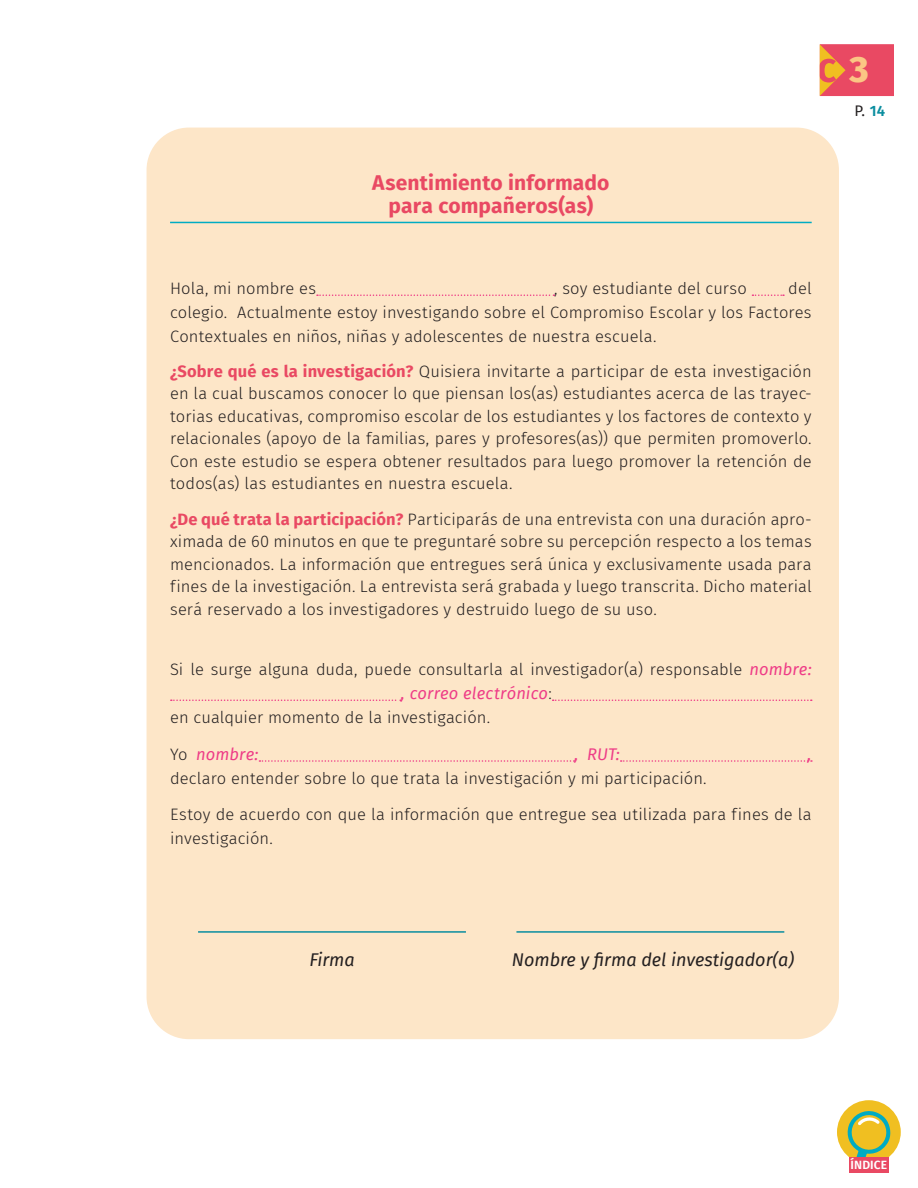
<style>
.page{position:relative;width:918px;height:1188px;background:#fff}
.page>*{position:absolute;margin:0;border:0;box-sizing:border-box;transform-origin:0 0}
.t1{font:800 36.6px "Fira Sans";color:#fbc684}
.Subtítulo_2{font:700 21px/23.1px "Fira Sans";letter-spacing:.005em;color:#e94963;text-align:center}
.t2{font:italic 18px "Fira Sans";color:#231f20}
.texto{font:300 16.5px/22.5px "Fira Sans";letter-spacing:.005em;color:#231f20;text-align:justify}
.texto-2{font:italic 16.5px "Fira Sans";letter-spacing:.01em;color:#ee3c87}
.t3{font:15px "Fira Sans";color:#231f20}
.t4{font:600 12px "Fira Sans";letter-spacing:.01em;color:#fff}
.s1{font-weight:700;color:#e94963}
.s2{font-weight:400;font-style:italic;color:#ee3c87}
.s3{font-weight:300;font-style:normal;color:#231f20}
.s4{font-weight:600;color:#0a8d9f}
</style>
<div class="page">
<div style="left:820px;top:44px;width:74px;height:52px;background:#e94963"></div>
<svg style="left:820px;top:44px;width:26px;height:52px"></svg>
<div style="left:837px;top:1100px;width:64px;height:64px;background:#f0bf21;border-radius:50%"></div>
<svg style="left:846px;top:1109px;width:45px;height:48px"></svg>
<div style="left:849px;top:1157px;width:40px;height:16px;background:#e94963"></div>
<div style="left:147px;top:128px;width:692px;height:911px;background:#fde6c8;border-radius:43px"></div>
<hr style="left:170px;top:222px;width:642px;height:1px;background:#00acc3">
<svg style="left:317px;top:294px;width:237px;height:2px"></svg>
<svg style="left:752px;top:294px;width:32px;height:2px"></svg>
<svg style="left:171px;top:700px;width:230px;height:1px"></svg>
<svg style="left:553px;top:700px;width:259px;height:1px"></svg>
<svg style="left:259px;top:760px;width:316px;height:2px"></svg>
<svg style="left:621px;top:760px;width:191px;height:2px"></svg>
<hr style="left:198px;top:931px;width:268px;height:2px;background:#0a8d9f">
<hr style="left:516px;top:931px;width:268px;height:2px;background:#0a8d9f">
<p class="Subtítulo_2" style="left:372px;top:170px;width:239px">Asentimiento informado para compañeros(as)</p>
<p class="texto" style="left:170px;top:277px;width:147px">Hola, mi nombre es</p>
<p class="texto" style="left:554px;top:277px;width:194px">, soy estudiante del curso</p>
<p class="texto" style="left:170px;top:276px;width:643px;line-height:24px;text-indent:618px">del colegio. Actualmente estoy investigando sobre el Compromiso Escolar y los Factores Contextuales en niños, niñas y adolescentes de nuestra escuela.</p>
<p class="texto" style="left:170px;top:360px;width:643px"><span class="s1">¿Sobre qué es la investigación?</span> Quisiera invitarte a participar de esta investigación en la cual buscamos conocer lo que piensan los(as) estudiantes acerca de las trayec&shy;torias educativas, compromiso escolar de los estudiantes y los factores de contexto y relacionales (apoyo de la familias, pares y profesores(as)) que permiten promoverlo.<br>Con este estudio se espera obtener resultados para luego promover la retención de todos(as) las estudiantes en nuestra escuela.</p>
<p class="texto" style="left:170px;top:508px;width:643px"><span class="s1">¿De qué trata la participación?</span> Participarás de una entrevista con una duración apro&shy;ximada de 60 minutos en que te preguntaré sobre su percepción respecto a los temas mencionados. La información que entregues será única y exclusivamente usada para fines de la investigación. La entrevista será grabada y luego transcrita. Dicho material será reservado a los investigadores y destruido luego de su uso.</p>
<p class="texto" style="left:170px;top:658px;width:643px">Si le surge alguna duda, puede consultarla al investigador(a) responsable <span class="s2">nombre:</span></p>
<p class="texto-2" style="left:401px;top:681px;width:152px">, correo electrónico<span class="s3">:</span></p>
<p class="texto" style="left:170px;top:706px;width:322px">en cualquier momento de la investigación.</p>
<p class="texto-2" style="left:170px;top:741px;width:90px"><span class="s3">Yo</span> nombre:</p>
<p class="texto-2" style="left:574px;top:741px;width:47px">, RUT:</p>
<p class="texto-2" style="left:808px;top:741px;width:5px">,</p>
<p class="texto" style="left:170px;top:766px;width:538px">declaro entender sobre lo que trata la investigación y mi participación.</p>
<p class="texto" style="left:170px;top:802px;width:643px;line-height:24px">Estoy de acuerdo con que la información que entregue sea utilizada para fines de la investigación.</p>
<h1 class="t1" style="left:850px;top:37px;width:21px">3</h1>
<p class="t3" style="left:855px;top:99px;width:32px">P. <span class="s4">14</span></p>
<p class="t2" style="left:309px;top:947px;width:47px">Firma</p>
<p class="t2" style="left:512px;top:947px;width:284px">Nombre y firma del investigador(a)</p>
<p class="t4" style="left:851px;top:1155px;width:38px">ÍNDICE</p>
</div>
